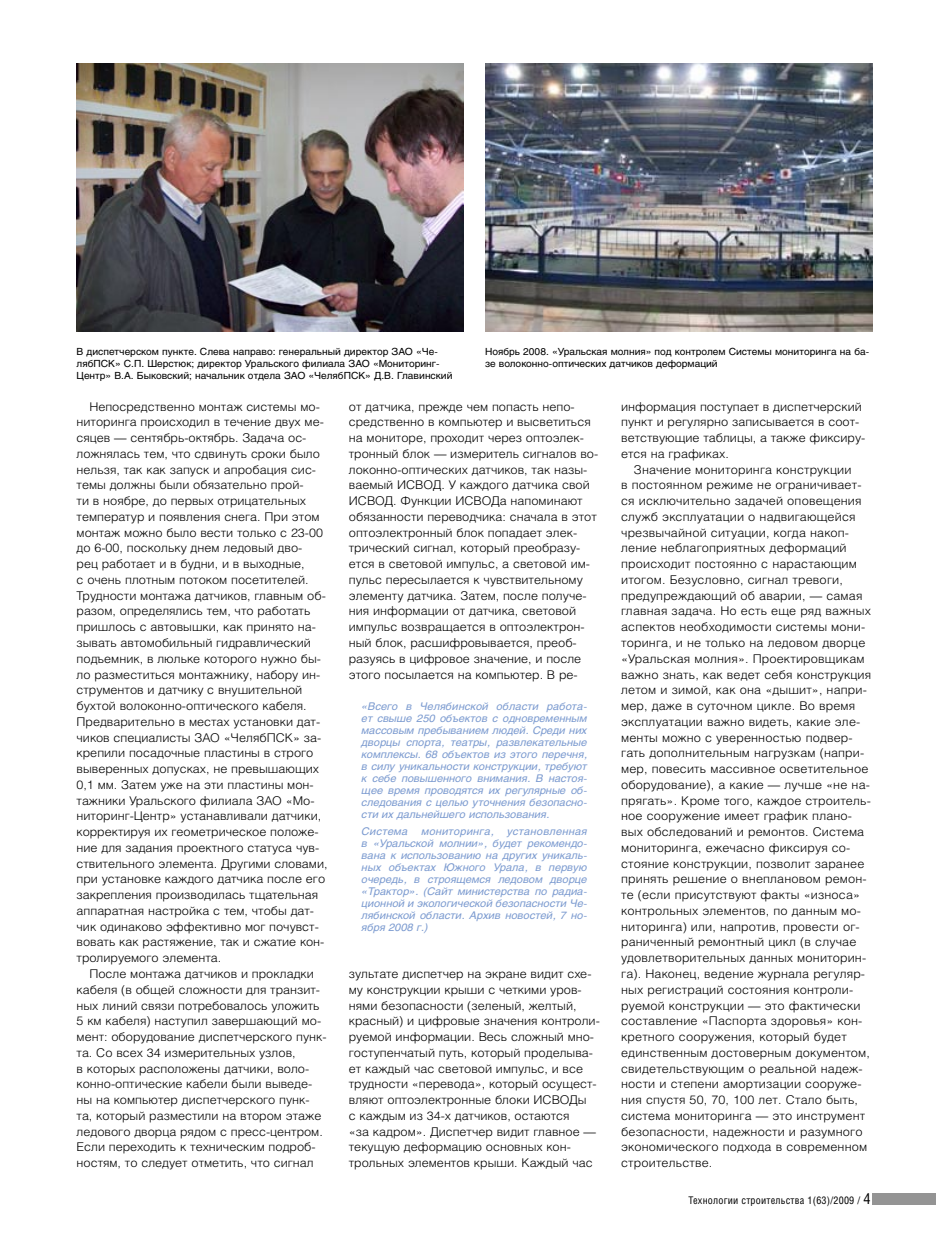
<style>
.page{position:relative;width:936px;height:1234px;background:#fff}
.page>*{position:absolute;margin:0;border:0;box-sizing:border-box;transform-origin:0 0}
.Текст{font:300 12px/15.8px "Helios";color:#000;scale:1.04 1}
.Текст_-_врезка{font:italic 10.5px/12px "Helios";color:#7c9bd0;text-align:justify;scale:1.04 1}
.t1{font:10.5px "Helios Cond";letter-spacing:.02em;color:#000}
.Текст_-_врезка-2{font:italic 10.5px "Helios";letter-spacing:.025em;color:#7c9bd0;scale:1.04 1}
.Иллюстрация_-_подпис{font:9.75px/12px "Helios";color:#000;scale:1.04 1}
.s1{font-size:15px}
</style>
<div class="page">
<div style="left:872px;top:1192px;width:63px;height:11px;background:#949494"></div>
<img style="left:485px;top:64px;width:387px;height:268px">
<img style="left:77px;top:64px;width:386px;height:268px">
<p class="Иллюстрация_-_подпис" style="left:77px;top:345px;width:363px">В диспетчерском пункте. Слева направо: генеральный директор ЗАО «Че&shy;лябПСК» С.П. Шерстюк; директор Уральского филиала ЗАО «Мониторинг-<br>Центр» В.А. Быковский; начальник отдела ЗАО «ЧелябПСК» Д.В. Главинский</p>
<p class="Иллюстрация_-_подпис" style="left:485px;top:345px;width:371px">Ноябрь 2008. «Уральская молния» под контролем Системы мониторинга на ба&shy;зе волоконно-оптических датчиков деформаций</p>
<p class="Текст" style="left:77px;top:398px;width:243px;text-indent:13px">Непосредственно монтаж системы мо&shy;ниторинга происходил в течение двух ме&shy;сяцев — сентябрь-октябрь. Задача ос&shy;ложнялась тем, что сдвинуть сроки было нельзя, так как запуск и апробация сис&shy;темы должны были обязательно прой-<br>ти в ноябре, до первых отрицательных температур и появления снега. При этом монтаж можно было вести только с 23‑00 до 6‑00, поскольку днем ледовый дво-<br>рец работает и в будни, и в выходные,<br>с очень плотным потоком посетителей.<br>Трудности монтажа датчиков, главным об&shy;разом, определялись тем, что работать пришлось с автовышки, как принято на&shy;зывать автомобильный гидравлический подъемник, в люльке которого нужно бы&shy;ло разместиться монтажнику, набору ин&shy;струментов и датчику с внушительной бухтой волоконно-оптического кабеля.<br>Предварительно в местах установки дат&shy;чиков специалисты ЗАО «ЧелябПСК» за&shy;крепили посадочные пластины в строго выверенных допусках, не превышающих 0,1 мм. Затем уже на эти пластины мон&shy;тажники Уральского филиала ЗАО «Мо&shy;ниторинг-Центр» устанавливали датчики, корректируя их геометрическое положе&shy;ние для задания проектного статуса чув&shy;ствительного элемента. Другими словами, при установке каждого датчика после его закрепления производилась тщательная аппаратная настройка с тем, чтобы дат&shy;чик одинаково эффективно мог почувст&shy;вовать как растяжение, так и сжатие кон&shy;тролируемого элемента.</p>
<p class="Текст" style="left:77px;top:965px;width:242px;text-indent:13px">После монтажа датчиков и прокладки кабеля (в общей сложности для транзит&shy;ных линий связи потребовалось уложить 5 км кабеля) наступил завершающий мо&shy;мент: оборудование диспетчерского пунк&shy;та. Со всех 34 измерительных узлов,<br>в которых расположены датчики, воло&shy;конно-оптические кабели были выведе&shy;ны на компьютер диспетчерского пунк&shy;та, который разместили на втором этаже ледового дворца рядом с пресс-центром.<br>Если переходить к техническим подроб&shy;ностям, то следует отметить, что сигнал</p>
<p class="Текст" style="left:349px;top:398px;width:241px">от датчика, прежде чем попасть непо&shy;средственно в компьютер и высветиться на мониторе, проходит через оптоэлек&shy;тронный блок — измеритель сигналов во&shy;локонно-оптических датчиков, так назы&shy;ваемый ИСВОД. У каждого датчика свой ИСВОД. Функции ИСВОДа напоминают обязанности переводчика: сначала в этот оптоэлектронный блок попадает элек&shy;трический сигнал, который преобразу&shy;ется в световой импульс, а световой им&shy;пульс пересылается к чувствительному элементу датчика. Затем, после получе&shy;ния информации от датчика, световой импульс возвращается в оптоэлектрон&shy;ный блок, расшифровывается, преоб&shy;разуясь в цифровое значение, и после этого посылается на компьютер. В ре-</p>
<p class="Текст_-_врезка" style="left:361px;top:700px;width:218px">«Всего в Челябинской области работа&shy;ет свыше 250 объектов с одновременным массовым пребыванием людей. Среди них дворцы спорта, театры, развлекательные комплексы. 68 объектов из этого перечня, в силу уникальности конструкции, требуют к себе повышенного внимания. В настоя&shy;щее время проводятся их регулярные об&shy;следования с целью уточнения безопасно&shy;сти их дальнейшего использования.</p>
<p class="Текст_-_врезка-2" style="left:361px;top:824px;width:46px">Система</p>
<p class="Текст_-_врезка-2" style="left:421px;top:824px;width:71px">мониторинга,</p>
<p class="Текст_-_врезка" style="left:361px;top:824px;width:218px;text-indent:145px">установленная в «Уральской молнии», будет рекомендо&shy;вана к использованию на других уникаль&shy;ных объектах Южного Урала, в первую очередь, в строящемся ледовом дворце «Трактор». (Сайт министерства по радиа&shy;ционной и экологической безопасности Че&shy;лябинской области. Архив новостей, 7 но&shy;ября 2008 г.)</p>
<p class="Текст" style="left:349px;top:965px;width:243px">зультате диспетчер на экране видит схе&shy;му конструкции крыши с четкими уров&shy;нями безопасности (зеленый, желтый, красный) и цифровые значения контроли&shy;руемой информации. Весь сложный мно&shy;гоступенчатый путь, который проделыва&shy;ет каждый час световой импульс, и все трудности «перевода», который осущест&shy;вляют оптоэлектронные блоки ИСВОДы<br>с каждым из 34‑х датчиков, остаются<br>«за кадром». Диспетчер видит главное — текущую деформацию основных кон&shy;трольных элементов крыши. Каждый час</p>
<p class="Текст" style="left:621px;top:398px;width:236px">информация поступает в диспетчерский пункт и регулярно записывается в соот&shy;ветствующие таблицы, а также фиксиру&shy;ется на графиках.</p>
<p class="Текст" style="left:621px;top:461px;width:242px;text-indent:13px">Значение мониторинга конструкции<br>в постоянном режиме не ограничивает&shy;ся исключительно задачей оповещения служб эксплуатации о надвигающейся чрезвычайной ситуации, когда накоп&shy;ление неблагоприятных деформаций происходит постоянно с нарастающим итогом. Безусловно, сигнал тревоги, предупреждающий об аварии, — самая главная задача. Но есть еще ряд важных аспектов необходимости системы мони&shy;торинга, и не только на ледовом дворце «Уральская молния». Проектировщикам важно знать, как ведет себя конструкция летом и зимой, как она «дышит», напри&shy;мер, даже в суточном цикле. Во время эксплуатации важно видеть, какие эле&shy;менты можно с уверенностью подвер&shy;гать дополнительным нагрузкам (напри&shy;мер, повесить массивное осветительное оборудование), а какие — лучше «не на&shy;прягать». Кроме того, каждое строитель&shy;ное сооружение имеет график плано&shy;вых обследований и ремонтов. Система мониторинга, ежечасно фиксируя со&shy;стояние конструкции, позволит заранее принять решение о внеплановом ремон&shy;те (если присутствуют факты «износа» контрольных элементов, по данным мо&shy;ниторинга) или, напротив, провести ог&shy;раниченный ремонтный цикл (в случае удовлетворительных данных мониторин&shy;га). Наконец, ведение журнала регуляр&shy;ных регистраций состояния контроли&shy;руемой конструкции — это фактически составление «Паспорта здоровья» кон&shy;кретного сооружения, который будет единственным достоверным документом, свидетельствующим о реальной надеж&shy;ности и степени амортизации сооруже&shy;ния спустя 50, 70, 100 лет. Стало быть, система мониторинга — это инструмент безопасности, надежности и разумного экономического подхода в современном строительстве.</p>
<p class="t1" style="left:688px;top:1193px;width:184px">Технологии строительства 1(63)/2009 / <span class="s1">4</span></p>
</div>
